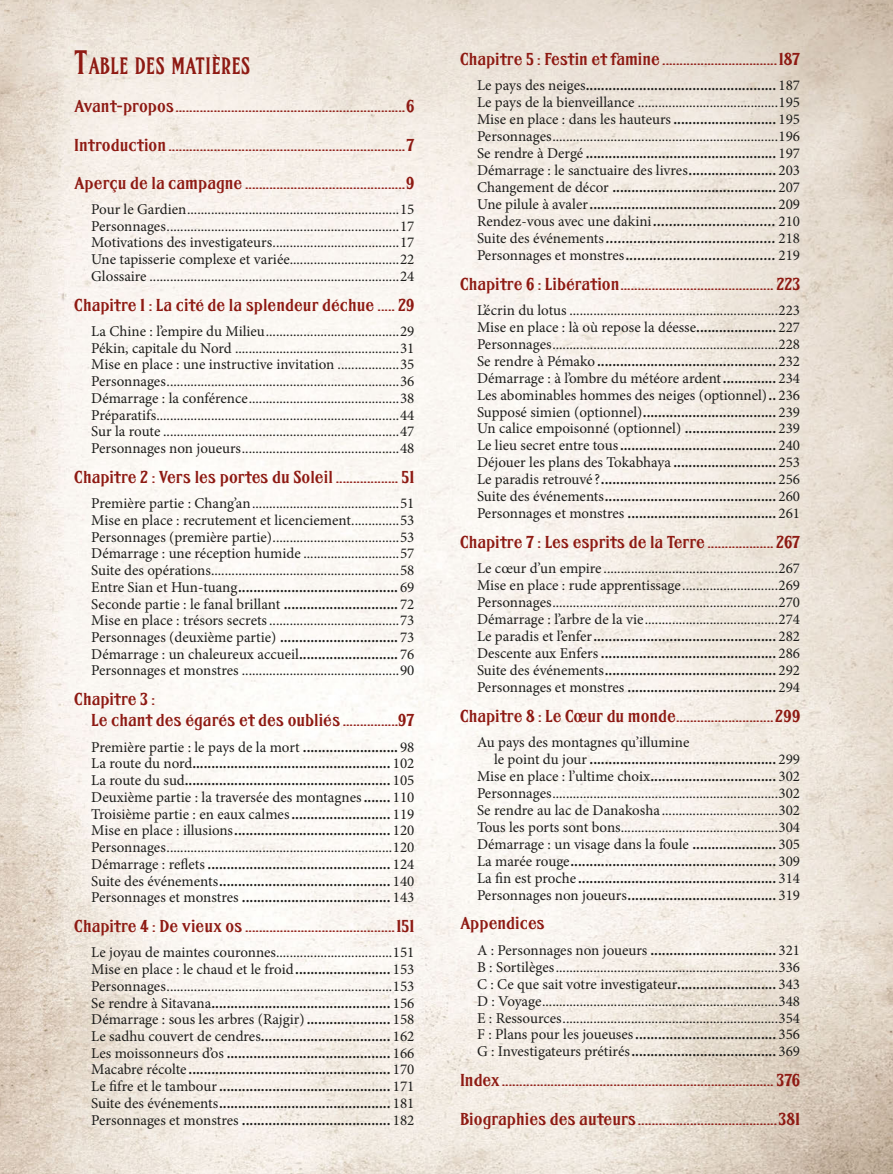
<style>
.page{position:relative;width:893px;height:1174px;background:#fff}
.page>*{position:absolute;margin:0;border:0;box-sizing:border-box;transform-origin:0 0}
.t1{font:23.1px "FHA Condensed French NC";letter-spacing:.03em;color:#8e1a13}
.t2{font:16.8px/21.3px "FHA Condensed French NC";color:#8e1a13;scale:1.25 1}
.t3{font:15px/17px "Minion Pro";color:#1d1d1b;text-align:justify}
.t4{font:700 15px/16.8px "Minion Pro";color:#1d1d1b;text-align:justify}
.s1{font-size:33px}
.s2{font-weight:700}
.s3{font-weight:400}
.s4{font-weight:700;font-style:italic}
</style>
<div class="page">
<img style="left:0;top:0;width:893px;height:1174px">
<h1 class="t1" style="left:74px;top:54px;width:177px"><span class="s1">T</span>ABLE DES MATIÈRES</h1>
<p class="t2" style="left:74px;top:96px;width:274px">Avant-propos..................................................................6</p>
<p class="t2" style="left:74px;top:135px;width:274px">Introduction....................................................................7</p>
<p class="t2" style="left:74px;top:173px;width:274px">Aperçu de la campagne ..............................................9</p>
<p class="t3" style="left:91px;top:201px;width:325px">Pour le Gardien..............................................................15<br>Personnages....................................................................17<br>Motivations des investigateurs.....................................17<br>Une tapisserie complexe et variée................................22<br>Glossaire .........................................................................24</p>
<p class="t2" style="left:74px;top:295px;width:274px">Chapitre 1 : La cité de la splendeur déchue .....29</p>
<p class="t3" style="left:91px;top:323px;width:325px">La Chine : l’empire du Milieu.......................................29<br>Pékin, capitale du Nord ................................................31<br>Mise en place : une instructive invitation ..................35<br>Personnages....................................................................36<br>Démarrage : la conférence............................................38<br>Préparatifs.......................................................................44<br>Sur la route .....................................................................47<br>Personnages non joueurs..............................................48</p>
<p class="t2" style="left:74px;top:467px;width:274px">Chapitre 2 : Vers les portes du Soleil ..................51</p>
<p class="t3" style="left:91px;top:495px;width:325px">Première partie : Chang’an...........................................51<br>Mise en place : recrutement et licenciement..............53<br>Personnages (première partie).....................................53<br>Démarrage : une réception humide ............................57<br>Suite des opérations.......................................................58<br>Entre Sian et Hun-tuang<span class="s2">..........................................</span> 69<br>Seconde partie : le fanal brillant <span class="s2">..............................</span> 72<br>Mise en place : trésors secrets......................................73<br>Personnages (deuxième partie) <span class="s2">...............................</span> 73<br>Démarrage : un chaleureux accueil<span class="s2">..........................</span> 76<br>Personnages et monstres ..............................................90</p>
<p class="t2" style="left:91px;top:689px;width:260px;text-indent:-17px">Chapitre 3 :<br>Le chant des égarés et des oubliés................97</p>
<p class="t4" style="left:91px;top:738px;width:325px"><span class="s3">Première partie : le pays de la mort</span> ......................... <span class="s3">98<br>La route du nord</span>.................................................... <span class="s3">102<br>La route du sud</span>...................................................... <span class="s3">105<br>Deuxième partie : la traversée des montagnes</span>....... <span class="s3">110<br>Troisième partie : en eaux calmes</span>.......................... <span class="s3">119<br>Mise en place : illusions</span>......................................... <span class="s3">120<br>Personnages..................................................................120<br>Démarrage : reflets</span> ................................................ <span class="s3">124<br>Suite des événements</span>............................................. <span class="s3">140<br>Personnages et monstres</span> ....................................... <span class="s3">143</span></p>
<p class="t2" style="left:74px;top:916px;width:274px">Chapitre 4 : De vieux os...........................................151</p>
<p class="t3" style="left:91px;top:944px;width:325px">Le joyau de maintes couronnes..................................151<br>Mise en place : le chaud et le froid<span class="s2">.........................</span> 153<br>Personnages..................................................................153<br>Se rendre à Sitavana<span class="s2">...............................................</span> 156<br>Démarrage : sous les arbres (Rajgir)<span class="s2">......................</span> 158<br>Le sadhu couvert de cendres<span class="s2">..................................</span> 162<br>Les moissonneurs d’os <span class="s2">...........................................</span> 166<br>Macabre récolte <span class="s2">.....................................................</span> 170<br>Le fifre et le tambour<span class="s2">.............................................</span> 171<br>Suite des événements<span class="s2">.............................................</span> 181<br>Personnages et monstres <span class="s2">.......................................</span> 182</p>
<p class="t2" style="left:460px;top:49px;width:274px">Chapitre 5 : Festin et famine.................................187</p>
<p class="t3" style="left:477px;top:77px;width:325px">Le pays des neiges<span class="s2">..................................................</span> 187<br>Le pays de la bienveillance .........................................195<br>Mise en place : dans les hauteurs<span class="s2">...........................</span> 195<br>Personnages..................................................................196<br>Se rendre à Dergé <span class="s2">..................................................</span> 197<br>Démarrage : le sanctuaire des livres<span class="s2">.......................</span> 203<br>Changement de décor <span class="s2">...........................................</span> 207<br>Une pilule à avaler<span class="s2">.................................................</span> 209<br>Rendez-vous avec une dakini<span class="s4">...............................</span> 210<br>Suite des événements<span class="s4">...........................................</span> 218<br>Personnages et monstres<span class="s4">......................................</span> 219</p>
<p class="t2" style="left:460px;top:274px;width:274px">Chapitre 6 : Libération............................................223</p>
<p class="t3" style="left:477px;top:302px;width:325px">L’écrin du lotus .............................................................223<br>Mise en place : là où repose la déesse<span class="s2">.....................</span> 227<br>Personnages..................................................................228<br>Se rendre à Pémako<span class="s2">...............................................</span> 232<br>Démarrage : à l’ombre du météore ardent<span class="s2">..............</span> 234<br>Les abominables hommes des neiges (optionnel)<span class="s2">..</span> 236<br>Supposé simien (optionnel)<span class="s2">...................................</span> 239<br>Un calice empoisonné (optionnel) <span class="s2">........................</span> 239<br>Le lieu secret entre tous<span class="s2">.........................................</span> 240<br>Déjouer les plans des Tokabhaya <span class="s2">...........................</span> 253<br>Le paradis retrouvé ?<span class="s2">..............................................</span> 256<br>Suite des événements<span class="s2">.............................................</span> 260<br>Personnages et monstres <span class="s2">.......................................</span> 261</p>
<p class="t2" style="left:460px;top:532px;width:274px">Chapitre 7 : Les esprits de la Terre ...................267</p>
<p class="t3" style="left:477px;top:560px;width:325px">Le cœur d’un empire ...................................................267<br>Mise en place : rude apprentissage............................269<br>Personnages..................................................................270<br>Démarrage : l’arbre de la vie.......................................274<br>Le paradis et l’enfer<span class="s2">................................................</span> 282<br>Descente aux Enfers <span class="s2">..............................................</span> 286<br>Suite des événements<span class="s2">.............................................</span> 292<br>Personnages et monstres <span class="s2">.......................................</span> 294</p>
<p class="t2" style="left:460px;top:706px;width:274px">Chapitre 8 : Le Cœur du monde............................299</p>
<p class="t3" style="left:477px;top:734px;width:214px">Au pays des montagnes qu’illumine</p>
<p class="t4" style="left:494px;top:750px;width:308px"><span class="s3">le point du jour</span> ................................................. <span class="s3">299</span></p>
<p class="t4" style="left:477px;top:767px;width:325px"><span class="s3">Mise en place : l’ultime choix</span>................................. <span class="s3">302</span></p>
<p class="t3" style="left:477px;top:784px;width:325px">Personnages..................................................................302</p>
<p class="t3" style="left:477px;top:801px;width:325px">Se rendre au lac de Danakosha ..................................302</p>
<p class="t3" style="left:477px;top:818px;width:325px">Tous les ports sont bons..............................................304</p>
<p class="t3" style="left:477px;top:835px;width:325px">Démarrage : un visage dans la foule <span class="s2">......................</span> 305</p>
<p class="t4" style="left:477px;top:852px;width:325px"><span class="s3">La marée rouge</span>...................................................... <span class="s3">309</span></p>
<p class="t4" style="left:477px;top:869px;width:325px"><span class="s3">La fin est proche</span> .................................................... <span class="s3">314</span></p>
<p class="t4" style="left:477px;top:886px;width:325px"><span class="s3">Personnages non joueurs</span>....................................... <span class="s3">319</span></p>
<p class="t2" style="left:460px;top:913px;width:69px">Appendices</p>
<p class="t3" style="left:477px;top:941px;width:325px">A : Personnages non joueurs <span class="s2">.................................</span> 321<br>B : Sortilèges.................................................................336<br>C : Ce que sait votre investigateur<span class="s2">..........................</span> 343<br>D : Voyage.....................................................................348<br>E : Ressources...............................................................354<br>F : Plans pour les joueuses<span class="s2">.....................................</span> 356<br>G : Investigateurs prétirés<span class="s2">......................................</span> 369</p>
<p class="t2" style="left:460px;top:1070px;width:274px">Index..............................................................................376</p>
<p class="t2" style="left:460px;top:1108px;width:274px">Biographies des auteurs........................................381</p>
</div>
